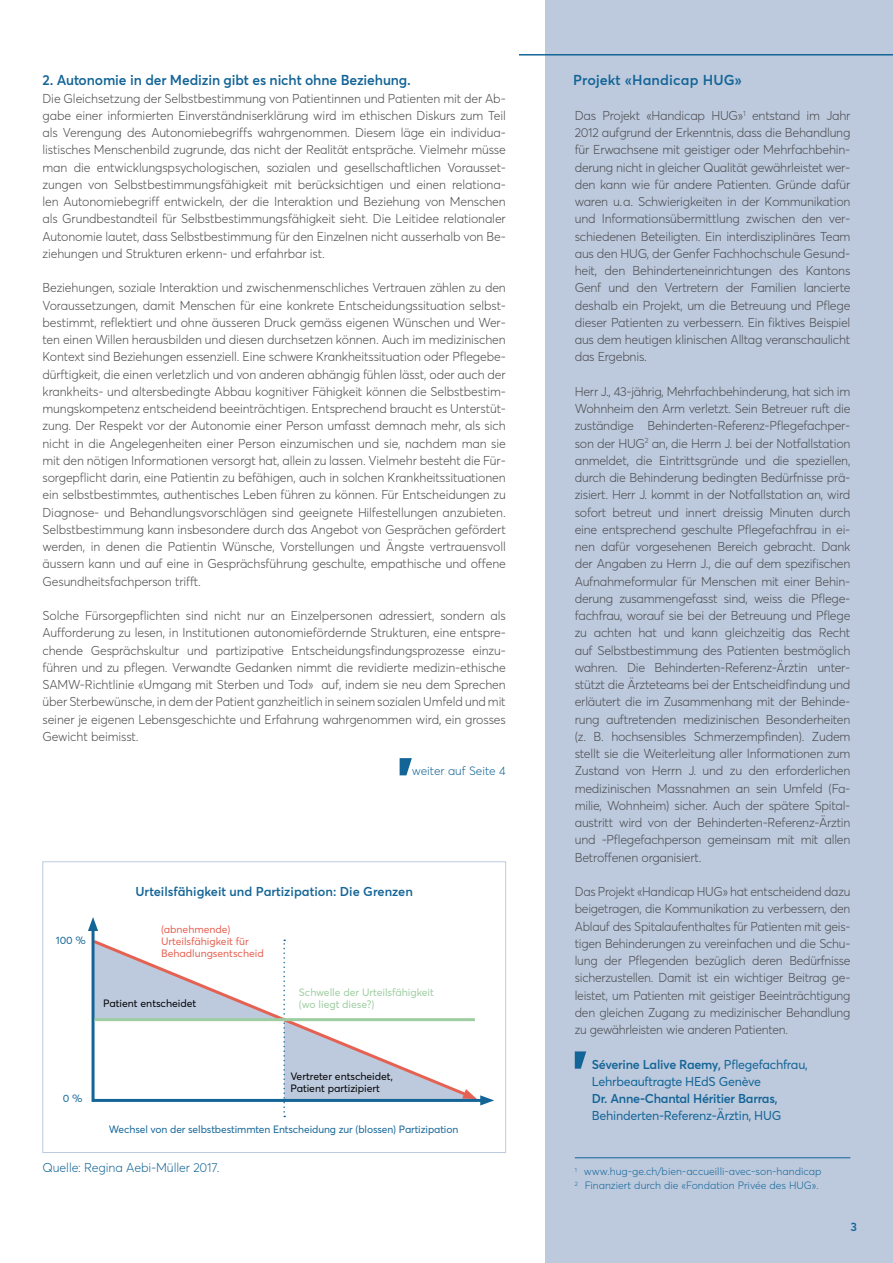
<style>
.page{position:relative;width:893px;height:1263px;background:#fff}
.page>*{position:absolute;margin:0;border:0;box-sizing:border-box;transform-origin:0 0}
.t1{font:600 14.25px "Averta Std";letter-spacing:-.01em;color:#146597}
.t2{font:600 14.25px "Averta Std";letter-spacing:.01em;color:#146597}
.t3{font:300 12.75px/17.2px "Averta Std";letter-spacing:-.02em;color:#4b4b4d;text-align:justify}
.t4{font:300 12.75px/17.2px "Averta Std";letter-spacing:-.02em;color:#4b4b4d;text-align:justify;scale:.96 1}
.t5{font:12.75px/17.2px "Averta Std";letter-spacing:-.02em;color:#146597}
.t6{font:600 12.75px "Averta Std";letter-spacing:-.005em;color:#146597}
.t7{font:300 12.75px "Averta Std";letter-spacing:-.01em;color:#146597}
.t8{font:300 12px "Averta Std";color:#146597}
.t9{font:600 12px "Averta Std";color:#146597}
.t10{font:300 10.5px/14.2px "Averta Std";color:#146597}
.t11{font:10.5px "Averta Std";letter-spacing:-.01em;color:#146597}
.t12{font:10.5px/12px "Averta Std";letter-spacing:-.005em;color:#000}
.t13{font:10.5px/12px "Averta Std";letter-spacing:-.005em;color:#e56152}
.t14{font:10.5px/12px "Averta Std";letter-spacing:-.005em;color:#9dcda1}
.s1{font-weight:600}
</style>
<div class="page">
<div style="left:545px;top:0;width:348px;height:1263px;background:#bdcade"></div>
<hr style="left:519px;top:54px;width:374px;height:2px;background:#146597">
<svg style="left:575px;top:1051px;width:11px;height:18px"></svg>
<svg style="left:400px;top:758px;width:12px;height:17px"></svg>
<div style="left:43px;top:861px;width:463px;height:292px;border:1px solid #bdcade"></div>
<svg style="left:91px;top:931px;width:4px;height:171px"></svg>
<svg style="left:93px;top:939px;width:401px;height:178px"></svg>
<svg style="left:88px;top:917px;width:10px;height:14px"></svg>
<hr style="left:95px;top:1018px;width:380px;height:3px;background:#9dcda1">
<hr style="left:575px;top:1157px;width:275px;height:1px;background:#146597">
<p class="t1" style="left:43px;top:71px;width:370px">2. Autonomie in der Medizin gibt es nicht ohne Beziehung.</p>
<p class="t3" style="left:43px;top:89px;width:465px">Die Gleichsetzung der Selbstbestimmung von Patientinnen und Patienten mit der Ab&shy;gabe einer informierten Einverständniserklärung wird im ethischen Diskurs zum Teil als Verengung des Autonomiebegriffs wahrgenommen. Diesem läge ein individua&shy;listisches Menschenbild zugrunde, das nicht der Realität entspräche. Vielmehr müsse man die entwicklungspsychologischen, sozialen und gesellschaftlichen Vorausset&shy;zungen von Selbstbestimmungsfähigkeit mit berücksichtigen und einen relationa&shy;len Autonomiebegriff entwickeln, der die Interaktion und Beziehung von Menschen als Grundbestandteil für Selbstbestimmungsfähigkeit sieht. Die Leitidee relationaler Autonomie lautet, dass Selbstbestimmung für den Einzelnen nicht ausserhalb von Be&shy;ziehungen und Strukturen erkenn- und erfahrbar ist.</p>
<p class="t3" style="left:43px;top:279px;width:465px">Beziehungen, soziale Interaktion und zwischenmenschliches Vertrauen zählen zu den Voraussetzungen, damit Menschen für eine konkrete Entscheidungssituation selbst&shy;bestimmt, reflektiert und ohne äusseren Druck gemäss eigenen Wünschen und Wer&shy;ten einen Willen herausbilden und diesen durchsetzen können. Auch im medizinischen Kontext sind Beziehungen essenziell. Eine schwere Krankheitssituation oder Pflegebe&shy;dürftigkeit, die einen verletzlich und von anderen abhängig fühlen lässt, oder auch der krankheits- und altersbedingte Abbau kognitiver Fähigkeit können die Selbstbestim&shy;mungskompetenz entscheidend beeinträchtigen. Entsprechend braucht es Unterstüt&shy;zung. Der Respekt vor der Autonomie einer Person umfasst demnach mehr, als sich nicht in die Angelegenheiten einer Person einzumischen und sie, nachdem man sie mit den nötigen Informationen versorgt hat, allein zu lassen. Vielmehr besteht die Für&shy;sorgepflicht darin, eine Patientin zu befähigen, auch in solchen Krankheitssituationen ein selbstbestimmtes, authentisches Leben führen zu können. Für Entscheidungen zu Diagnose- und Behandlungsvorschlägen sind geeignete Hilfestellungen anzubieten.<br>Selbstbestimmung kann insbesondere durch das Angebot von Gesprächen gefördert werden, in denen die Patientin Wünsche, Vorstellungen und Ängste vertrauensvoll äussern kann und auf eine in Gesprächsführung geschulte, empathische und offene Gesundheitsfachperson trifft.</p>
<p class="t3" style="left:43px;top:607px;width:465px">Solche Fürsorgepflichten sind nicht nur an Einzelpersonen adressiert, sondern als Aufforderung zu lesen, in Institutionen autonomiefördernde Strukturen, eine entspre&shy;chende Gesprächskultur und partizipative Entscheidungsfindungsprozesse einzu&shy;führen und zu pflegen. Verwandte Gedanken nimmt die revidierte medizin-ethische SAMW-Richtlinie «Umgang mit Sterben und Tod» auf, indem sie neu dem Sprechen über Sterbewünsche, in dem der Patient ganzheitlich in seinem sozialen Umfeld und mit seiner je eigenen Lebensgeschichte und Erfahrung wahrgenommen wird, ein grosses Gewicht beimisst.</p>
<p class="t8" style="left:412px;top:764px;width:95px">weiter auf Seite 4</p>
<p class="t11" style="left:56px;top:934px;width:32px">100 %</p>
<p class="t6" style="left:135px;top:883px;width:279px">Urteilsfähigkeit und Partizipation: Die Grenzen</p>
<p class="t13" style="left:161px;top:923px;width:104px">(abnehmende)<br>Urteilsfähigkeit für<br>Behadlungsentscheid</p>
<p class="t12" style="left:103px;top:997px;width:95px">Patient entscheidet</p>
<p class="t14" style="left:299px;top:986px;width:137px">Schwelle der Urteilsfähigkeit (wo liegt diese?)</p>
<p class="t11" style="left:63px;top:1092px;width:21px">0 %</p>
<p class="t12" style="left:290px;top:1070px;width:104px">Vertreter entscheidet,<br>Patient partizipiert</p>
<p class="t11" style="left:109px;top:1123px;width:351px">Wechsel von der selbstbestimmten Entscheidung zur (blossen) Partizipation</p>
<p class="t2" style="left:573px;top:71px;width:170px">Projekt «Handicap HUG»</p>
<p class="t3" style="left:575px;top:107px;width:277px">Das Projekt «Handicap HUG»<sup>1</sup> entstand im Jahr 2012 aufgrund der Erkenntnis, dass die Behandlung für Erwachsene mit geistiger oder Mehrfachbehin&shy;derung nicht in gleicher Qualität gewährleistet wer&shy;den kann wie für andere Patienten. Gründe dafür waren u.a. Schwierigkeiten in der Kommunikation und Informationsübermittlung zwischen den ver&shy;schiedenen Beteiligten. Ein interdisziplinäres Team aus den HUG, der Genfer Fachhochschule Gesund&shy;heit, den Behinderteneinrichtungen des Kantons Genf und den Vertretern der Familien lancierte deshalb ein Projekt, um die Betreuung und Pflege dieser Patienten zu verbessern. Ein fiktives Beispiel aus dem heutigen klinischen Alltag veranschaulicht das Ergebnis.</p>
<p class="t3" style="left:575px;top:383px;width:277px">Herr J., 43-jährig, Mehrfachbehinderung, hat sich im Wohnheim den Arm verletzt. Sein Betreuer ruft die zuständige Behinderten-Referenz-Pflegefachper&shy;son der HUG<sup>2</sup> an, die Herrn J. bei der Notfallstation anmeldet, die Eintrittsgründe und die speziellen, durch die Behinderung bedingten Bedürfnisse prä&shy;zisiert. Herr J. kommt in der Notfallstation an, wird sofort betreut und innert dreissig Minuten durch eine entsprechend geschulte Pflegefachfrau in ei&shy;nen dafür vorgesehenen Bereich gebracht. Dank der Angaben zu Herrn J., die auf dem spezifischen Aufnahmeformular für Menschen mit einer Behin&shy;derung zusammengefasst sind, weiss die Pflege&shy;fachfrau, worauf sie bei der Betreuung und Pflege zu achten hat und kann gleichzeitig das Recht auf Selbstbestimmung des Patienten bestmöglich wahren. Die Behinderten-Referenz-Ärztin unter&shy;stützt die Ärzteteams bei der Entscheidfindung und erläutert die im Zusammenhang mit der Behinde&shy;rung auftretenden medizinischen Besonderheiten (z. B. hochsensibles Schmerzempfinden). Zudem stellt sie die Weiterleitung aller Informationen zum Zustand von Herrn J. und zu den erforderlichen medizinischen Massnahmen an sein Umfeld (Fa&shy;milie, Wohnheim) sicher. Auch der spätere Spital&shy;austritt wird von der Behinderten-Referenz-Ärztin und -Pflegefachperson gemeinsam mit mit allen Betroffenen organisiert.</p>
<p class="t4" style="left:575px;top:883px;width:289px">Das Projekt «Handicap HUG» hat entscheidend dazu beigetragen, die Kommunikation zu verbessern, den Ablauf des Spitalaufenthaltes für Patienten mit geis&shy;tigen Behinderungen zu vereinfachen und die Schu&shy;lung der Pflegenden bezüglich deren Bedürfnisse sicherzustellen. Damit ist ein wichtiger Beitrag ge&shy;leistet, um Patienten mit geistiger Beeinträchtigung den gleichen Zugang zu medizinischer Behandlung zu gewährleisten wie anderen Patienten.</p>
<p class="t5" style="left:592px;top:1055px;width:218px"><span class="s1">Séverine Lalive Raemy,</span> Pflegefachfrau,<br>Lehrbeauftragte HEdS Genève</p>
<p class="t6" style="left:592px;top:1090px;width:187px">Dr. Anne-Chantal Héritier Barras,</p>
<p class="t5" style="left:592px;top:1107px;width:191px">Behinderten-Referenz-Ärztin, HUG</p>
<p class="t7" style="left:43px;top:1160px;width:179px">Quelle: Regina Aebi-Müller 2017.</p>
<p class="t10" style="left:575px;top:1164px;width:248px"><sup>1</sup> www.hug-ge.ch/bien-accueilli-avec-son-handicap<br><sup>2</sup> Finanziert durch die «Fondation Privée des HUG».</p>
<p class="t9" style="left:850px;top:1219px;width:8px">3</p>
</div>
